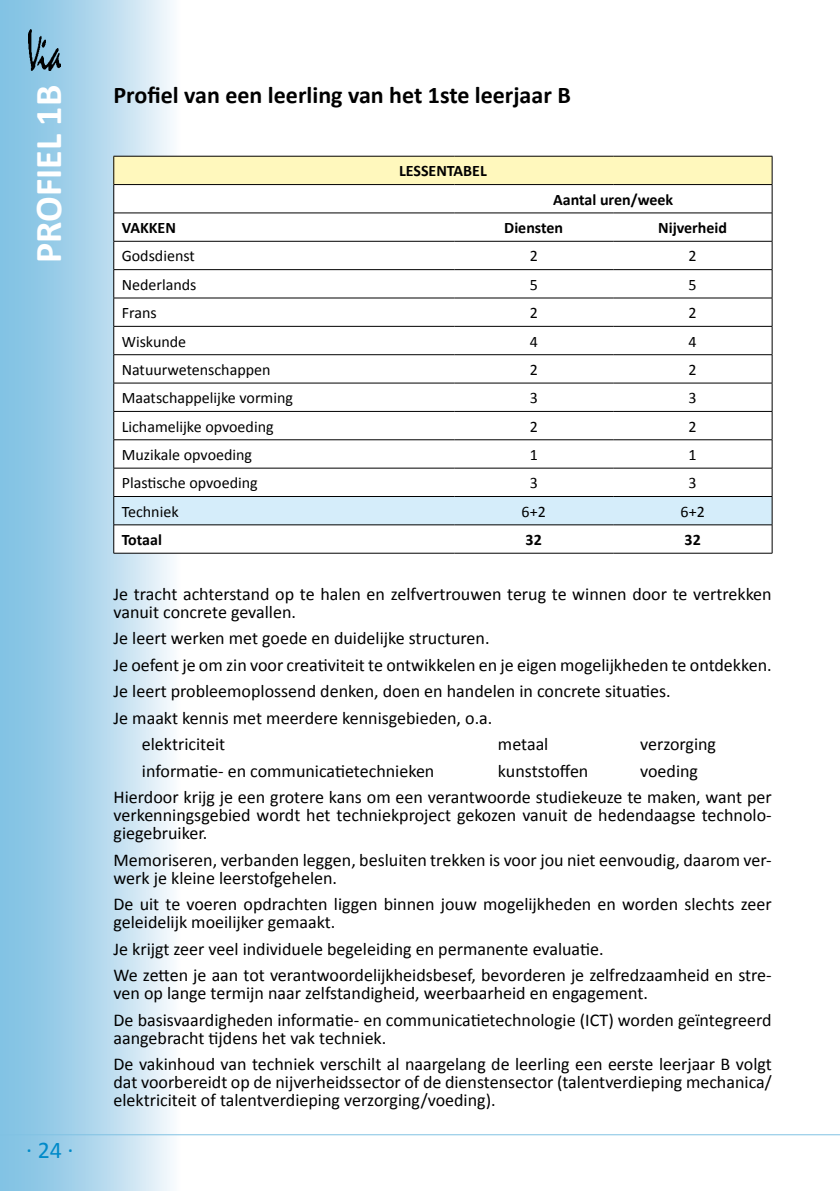
<style>
.page{position:relative;width:840px;height:1191px;background:#fff}
.page>*{position:absolute;margin:0;border:0;box-sizing:border-box;transform-origin:0 0}
.t1{font:700 38px "Calibri";color:#fff}
.t2{font:700 24px "Calibri";color:#000}
.t3{font:24px "Calibri";color:#008ac9}
.t4{font:18px/18px "Calibri";color:#000}
.t5{font:16px "Calibri";color:#000}
.t6{font:700 16px "Calibri";color:#000}
</style>
<div class="page">
<div style="left:0;top:0;width:181px;height:1191px;background:linear-gradient(to right,#74bbe0,#f3f7fc)"></div>
<hr style="left:0;top:1134px;width:839px;height:1px;background:#81c2e3">
<img style="left:28px;top:30px;width:33px;height:41px">
<svg style="left:113px;top:156px;width:659px;height:397px"></svg>
<hr style="left:113px;top:553px;width:341px;height:1px;background:#000">
<hr style="left:454px;top:553px;width:159px;height:1px;background:#000">
<hr style="left:613px;top:553px;width:159px;height:1px;background:#000">
<hr style="left:114px;top:212px;width:340px;height:1px;background:#000">
<hr style="left:454px;top:212px;width:159px;height:1px;background:#000">
<hr style="left:613px;top:212px;width:158px;height:1px;background:#000">
<hr style="left:114px;top:524px;width:340px;height:1px;background:#000">
<hr style="left:454px;top:524px;width:159px;height:1px;background:#000">
<hr style="left:613px;top:524px;width:158px;height:1px;background:#000">
<hr style="left:114px;top:241px;width:340px;height:1px;background:#000">
<hr style="left:454px;top:241px;width:159px;height:1px;background:#000">
<hr style="left:613px;top:241px;width:158px;height:1px;background:#000">
<h1 class="t1" style="left:25px;top:263px;width:180px;rotate:-90deg">PROFIEL 1B</h1>
<h2 class="t3" style="left:26px;top:1132px;width:49px">. 24 .</h2>
<h2 class="t2" style="left:113px;top:80px;width:458px">Profiel van een leerling van het 1ste leerjaar B</h2>
<p class="t6" style="left:399px;top:161px;width:89px">LESSENTABEL</p>
<p class="t6" style="left:552px;top:189px;width:122px">Aantal uren/week</p>
<p class="t6" style="left:122px;top:218px;width:56px">VAKKEN</p>
<p class="t6" style="left:504px;top:218px;width:60px">Diensten</p>
<p class="t6" style="left:657px;top:218px;width:70px">Nijverheid</p>
<p class="t5" style="left:122px;top:246px;width:75px">Godsdienst</p>
<p class="t5" style="left:529px;top:246px;width:10px">2</p>
<p class="t5" style="left:688px;top:246px;width:10px">2</p>
<p class="t5" style="left:122px;top:275px;width:76px">Nederlands</p>
<p class="t5" style="left:529px;top:275px;width:10px">5</p>
<p class="t5" style="left:688px;top:275px;width:10px">5</p>
<p class="t5" style="left:122px;top:303px;width:36px">Frans</p>
<p class="t5" style="left:529px;top:303px;width:10px">2</p>
<p class="t5" style="left:688px;top:303px;width:10px">2</p>
<p class="t5" style="left:122px;top:331px;width:66px">Wiskunde</p>
<p class="t5" style="left:529px;top:331px;width:10px">4</p>
<p class="t5" style="left:688px;top:331px;width:10px">4</p>
<p class="t5" style="left:122px;top:360px;width:150px">Natuurwetenschappen</p>
<p class="t5" style="left:529px;top:360px;width:10px">2</p>
<p class="t5" style="left:688px;top:360px;width:10px">2</p>
<p class="t5" style="left:122px;top:388px;width:173px">Maatschappelijke vorming</p>
<p class="t5" style="left:529px;top:388px;width:10px">3</p>
<p class="t5" style="left:688px;top:388px;width:10px">3</p>
<p class="t5" style="left:122px;top:416px;width:153px">Lichamelijke opvoeding</p>
<p class="t5" style="left:529px;top:416px;width:10px">2</p>
<p class="t5" style="left:688px;top:416px;width:10px">2</p>
<p class="t5" style="left:122px;top:445px;width:132px">Muzikale opvoeding</p>
<p class="t5" style="left:529px;top:445px;width:10px">1</p>
<p class="t5" style="left:688px;top:445px;width:10px">1</p>
<p class="t5" style="left:122px;top:473px;width:137px">Plastische opvoeding</p>
<p class="t5" style="left:529px;top:473px;width:10px">3</p>
<p class="t5" style="left:688px;top:473px;width:10px">3</p>
<p class="t5" style="left:122px;top:501px;width:58px">Techniek</p>
<p class="t5" style="left:521px;top:501px;width:26px">6+2</p>
<p class="t5" style="left:680px;top:501px;width:26px">6+2</p>
<p class="t6" style="left:122px;top:530px;width:42px">Totaal</p>
<p class="t6" style="left:525px;top:530px;width:18px">32</p>
<p class="t6" style="left:684px;top:530px;width:18px">32</p>
<p class="t4" style="left:113px;top:584px;width:659px">Je tracht achterstand op te halen en zelfvertrouwen terug te winnen door te vertrekken vanuit concrete gevallen.</p>
<p class="t4" style="left:113px;top:628px;width:377px">Je leert werken met goede en duidelijke structuren.</p>
<p class="t4" style="left:113px;top:655px;width:659px">Je oefent je om zin voor creativiteit te ontwikkelen en je eigen mogelijkheden te ontdekken.</p>
<p class="t4" style="left:113px;top:681px;width:558px">Je leert probleemoplossend denken, doen en handelen in concrete situaties.</p>
<p class="t4" style="left:113px;top:708px;width:380px">Je maakt kennis met meerdere kennisgebieden, o.a.</p>
<p class="t4" style="left:142px;top:734px;width:85px">elektriciteit</p>
<p class="t4" style="left:497px;top:734px;width:52px">metaal</p>
<p class="t4" style="left:639px;top:734px;width:77px">verzorging</p>
<p class="t4" style="left:142px;top:761px;width:294px">informatie- en communicatietechnieken</p>
<p class="t4" style="left:497px;top:761px;width:92px">kunststoffen</p>
<p class="t4" style="left:113px;top:756px;width:659px;line-height:26.4px;text-indent:526px">voeding<br>Hierdoor krijg je een grotere kans om een verantwoorde studiekeuze te maken, want per</p>
<p class="t4" style="left:113px;top:805px;width:659px">verkenningsgebied wordt het techniekproject gekozen vanuit de hedendaagse technolo&shy;giegebruiker.</p>
<p class="t4" style="left:113px;top:850px;width:659px">Memoriseren, verbanden leggen, besluiten trekken is voor jou niet eenvoudig, daarom ver&shy;werk je kleine leerstofgehelen.</p>
<p class="t4" style="left:113px;top:894px;width:659px">De uit te voeren opdrachten liggen binnen jouw mogelijkheden en worden slechts zeer geleidelijk moeilijker gemaakt.</p>
<p class="t4" style="left:113px;top:934px;width:659px;line-height:26.4px">Je krijgt zeer veel individuele begeleiding en permanente evaluatie.<br>We zetten je aan tot verantwoordelijkheidsbesef, bevorderen je zelfredzaamheid en stre-</p>
<p class="t4" style="left:113px;top:979px;width:659px;line-height:26.4px">ven op lange termijn naar zelfstandigheid, weerbaarheid en engagement.<br>De basisvaardigheden informatie- en communicatietechnologie (ICT) worden geïntegreerd</p>
<p class="t4" style="left:113px;top:1023px;width:659px;line-height:26.4px">aangebracht tijdens het vak techniek.<br>De vakinhoud van techniek verschilt al naargelang de leerling een eerste leerjaar B volgt</p>
<p class="t4" style="left:113px;top:1072px;width:659px">dat voorbereidt op de nijverheidssector of de dienstensector (talentverdieping mechanica/ elektriciteit of talentverdieping verzorging/voeding).</p>
</div>
